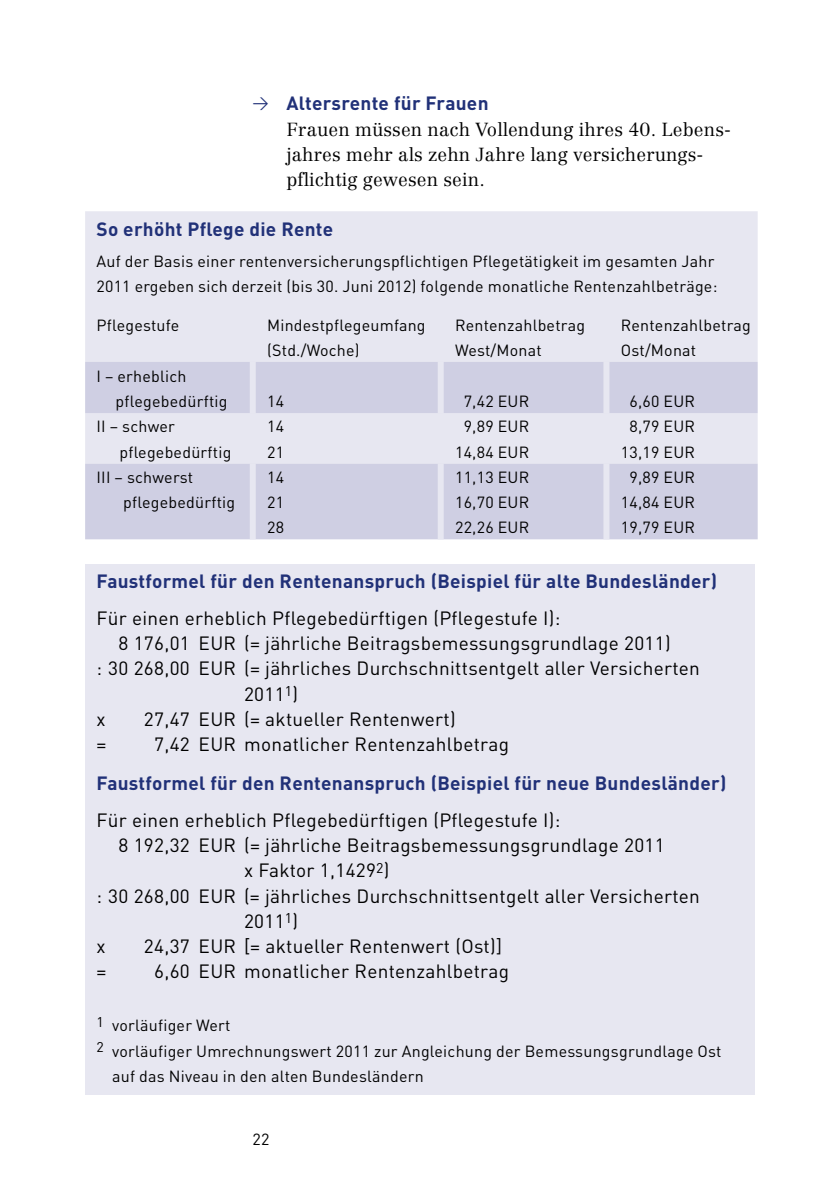
<style>
.page{position:relative;width:840px;height:1191px;background:#fff}
.page>*{position:absolute;margin:0;border:0;box-sizing:border-box;transform-origin:0 0}
.t1{font:19px "DIN";letter-spacing:.015em;color:#000}
.t2{font:700 19px "DIN";letter-spacing:.015em;color:#213178}
.t3{font:300 18.6px/25.2px "Centennial";letter-spacing:.01em;color:#000}
.t4{font:16px/25.2px "DIN";letter-spacing:.015em;color:#000}
.s1{font-family:"DIN Regular Alternate";font-weight:400;font-size:16px}
</style>
<div class="page">
<div style="left:85px;top:564px;width:669px;height:202px;background:#e7e7f1"></div>
<div style="left:85px;top:766px;width:669px;height:328px;background:#e7e7f1"></div>
<div style="left:85px;top:211px;width:672px;height:151px;background:#e7e7f1"></div>
<svg style="left:85px;top:362px;width:672px;height:177px;background:#d5d5e7"></svg>
<div style="left:249px;top:323px;width:6px;height:39px;background:#e7e7f1"></div>
<div style="left:437px;top:323px;width:6px;height:39px;background:#e7e7f1"></div>
<div style="left:603px;top:323px;width:6px;height:39px;background:#e7e7f1"></div>
<div style="left:249px;top:362px;width:6px;height:51px;background:#e7e7f1"></div>
<div style="left:437px;top:362px;width:6px;height:51px;background:#e7e7f1"></div>
<div style="left:603px;top:362px;width:6px;height:51px;background:#e7e7f1"></div>
<div style="left:249px;top:413px;width:6px;height:50px;background:#e7e7f1"></div>
<div style="left:437px;top:413px;width:6px;height:50px;background:#e7e7f1"></div>
<div style="left:603px;top:413px;width:6px;height:50px;background:#e7e7f1"></div>
<div style="left:249px;top:463px;width:6px;height:76px;background:#e7e7f1"></div>
<div style="left:437px;top:463px;width:6px;height:76px;background:#e7e7f1"></div>
<div style="left:603px;top:463px;width:6px;height:76px;background:#e7e7f1"></div>
<p class="t2" style="left:252px;top:91px;width:237px"><span class="s1">&gt;</span> Altersrente für Frauen</p>
<p class="t3" style="left:286px;top:116px;width:446px">Frauen müssen nach Vollendung ihres 40. Lebens&shy;jahres mehr als zehn Jahre lang versicherungs&shy;pflichtig gewesen sein.</p>
<p class="t2" style="left:96px;top:217px;width:238px">So erhöht Pflege die Rente</p>
<p class="t4" style="left:96px;top:248px;width:622px">Auf der Basis einer rentenversicherungspflichtigen Pflegetätigkeit im gesamten Jahr<br>2011 ergeben sich derzeit (bis 30. Juni 2012) folgende monatliche Rentenzahlbeträge:</p>
<p class="t4" style="left:96px;top:312px;width:84px">Pflegestufe</p>
<p class="t4" style="left:267px;top:312px;width:160px">Mindestpflegeumfang (Std./Woche)</p>
<p class="t4" style="left:455px;top:312px;width:131px">Rentenzahlbetrag<br>West/Monat</p>
<p class="t4" style="left:620px;top:312px;width:131px">Rentenzahlbetrag<br>Ost/Monat</p>
<p class="t4" style="left:115px;top:363px;width:113px;text-indent:-19px">I – erheblich pflegebedürftig</p>
<p class="t4" style="left:267px;top:388px;width:18px">14</p>
<p class="t4" style="left:463px;top:388px;width:67px">7,42 EUR</p>
<p class="t4" style="left:629px;top:388px;width:67px">6,60 EUR</p>
<p class="t4" style="left:119px;top:414px;width:113px;text-indent:-23px">II – schwer pflegebedürftig</p>
<p class="t4" style="left:267px;top:414px;width:18px">14<br>21</p>
<p class="t4" style="left:455px;top:414px;width:76px;text-align:center">9,89 EUR<br>14,84 EUR</p>
<p class="t4" style="left:620px;top:414px;width:76px;text-align:center">8,79 EUR<br>13,19 EUR</p>
<p class="t4" style="left:123px;top:464px;width:113px;text-indent:-27px">III – schwerst pflegebedürftig</p>
<p class="t4" style="left:267px;top:464px;width:18px;text-align:justify">14<br>21<br>28</p>
<p class="t4" style="left:455px;top:464px;width:76px;text-align:justify">11,13 EUR 16,70 EUR 22,26 EUR</p>
<p class="t4" style="left:620px;top:464px;width:76px;text-align:center">9,89 EUR<br>14,84 EUR<br>19,79 EUR</p>
<p class="t2" style="left:96px;top:569px;width:622px">Faustformel für den Rentenanspruch (Beispiel für alte Bundesländer)</p>
<p class="t1" style="left:96px;top:606px;width:465px">Für einen erheblich Pflegebedürftigen (Pflegestufe I):</p>
<p class="t1" style="left:118px;top:631px;width:553px">8 176,01 EUR (= jährliche Beitragsbemessungsgrundlage 2011)</p>
<p class="t1" style="left:96px;top:656px;width:604px">: 30 268,00 EUR (= jährliches Durchschnittsentgelt aller Versicherten</p>
<p class="t1" style="left:244px;top:682px;width:55px">2011<sup>1</sup>)</p>
<p class="t1" style="left:96px;top:707px;width:11px">x</p>
<p class="t1" style="left:144px;top:707px;width:313px">27,47 EUR (= aktueller Rentenwert)</p>
<p class="t1" style="left:96px;top:732px;width:11px">=</p>
<p class="t1" style="left:154px;top:732px;width:356px">7,42 EUR monatlicher Rentenzahlbetrag</p>
<p class="t2" style="left:96px;top:771px;width:631px">Faustformel für den Rentenanspruch (Beispiel für neue Bundesländer)</p>
<p class="t1" style="left:96px;top:808px;width:465px">Für einen erheblich Pflegebedürftigen (Pflegestufe I):</p>
<p class="t1" style="left:118px;top:833px;width:547px">8 192,32 EUR (= jährliche Beitragsbemessungsgrundlage 2011</p>
<p class="t1" style="left:244px;top:858px;width:147px">x Faktor 1,1429<sup>2</sup>)</p>
<p class="t1" style="left:96px;top:883px;width:604px">: 30 268,00 EUR (= jährliches Durchschnittsentgelt aller Versicherten</p>
<p class="t1" style="left:244px;top:909px;width:55px">2011<sup>1</sup>)</p>
<p class="t1" style="left:96px;top:934px;width:11px">x</p>
<p class="t1" style="left:144px;top:934px;width:359px">24,37 EUR [= aktueller Rentenwert (Ost)]</p>
<p class="t1" style="left:96px;top:959px;width:11px">=</p>
<p class="t1" style="left:154px;top:959px;width:356px">6,60 EUR monatlicher Rentenzahlbetrag</p>
<p class="t4" style="left:96px;top:1012px;width:135px"><sup>1</sup> vorläufiger Wert</p>
<p class="t4" style="left:96px;top:1038px;width:626px"><sup>2</sup> vorläufiger Umrechnungswert 2011 zur Angleichung der Bemessungsgrundlage Ost</p>
<p class="t4" style="left:112px;top:1063px;width:313px">auf das Niveau in den alten Bundesländern</p>
<p class="t4" style="left:252px;top:1126px;width:18px">22</p>
</div>
